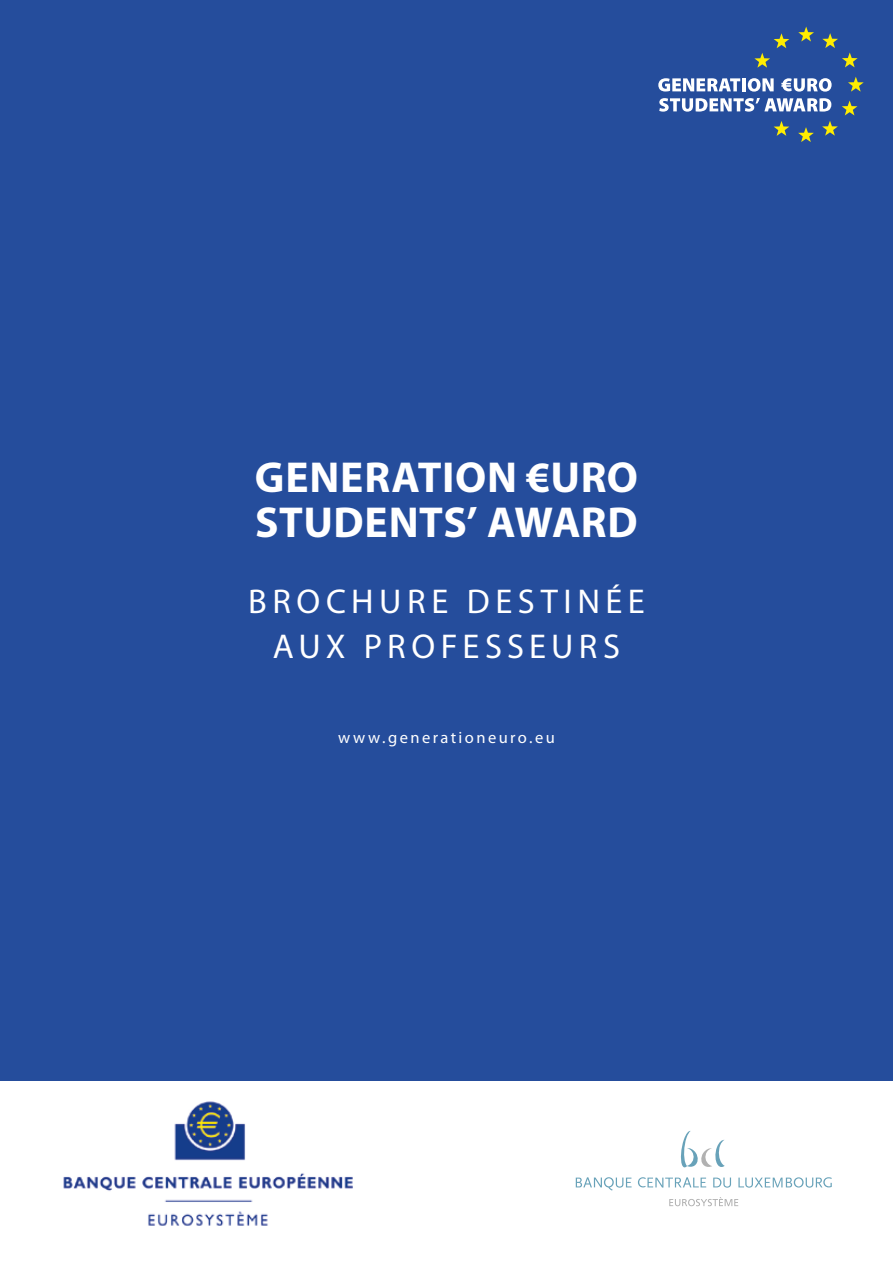
<style>
.page{position:relative;width:893px;height:1263px;background:#fff}
.page>*{position:absolute;margin:0;border:0;box-sizing:border-box;transform-origin:0 0}
.t1{font:700 43.5px/45px "Myriad Pro";letter-spacing:.015em;color:#fff}
.t2{font:34.5px/45px "Myriad Pro";letter-spacing:.16em;color:#fff;text-align:center}
.t3{font:16.5px "Myriad Pro";letter-spacing:.15em;color:#fff}
</style>
<div class="page">
<div style="left:0;top:0;width:893px;height:1080px;background:#254d9c"></div>
<svg style="left:658px;top:27px;width:206px;height:115px"></svg>
<img style="left:63px;top:1101px;width:290px;height:125px">
<svg style="left:680px;top:1131px;width:45px;height:37px"></svg>
<svg style="left:576px;top:1177px;width:56px;height:13px"></svg>
<svg style="left:638px;top:1177px;width:68px;height:10px"></svg>
<svg style="left:713px;top:1177px;width:18px;height:11px"></svg>
<svg style="left:738px;top:1177px;width:94px;height:11px"></svg>
<svg style="left:669px;top:1197px;width:69px;height:9px"></svg>
<p class="t1" style="left:255px;top:453px;width:385px">GENERATION €URO<br>STUDENTS’ AWARD</p>
<p class="t2" style="left:248px;top:578px;width:398px">BROCHURE DESTINÉE<br>AUX PROFESSEURS</p>
<p class="t3" style="left:338px;top:727px;width:218px">www.generationeuro.eu</p>
</div>
